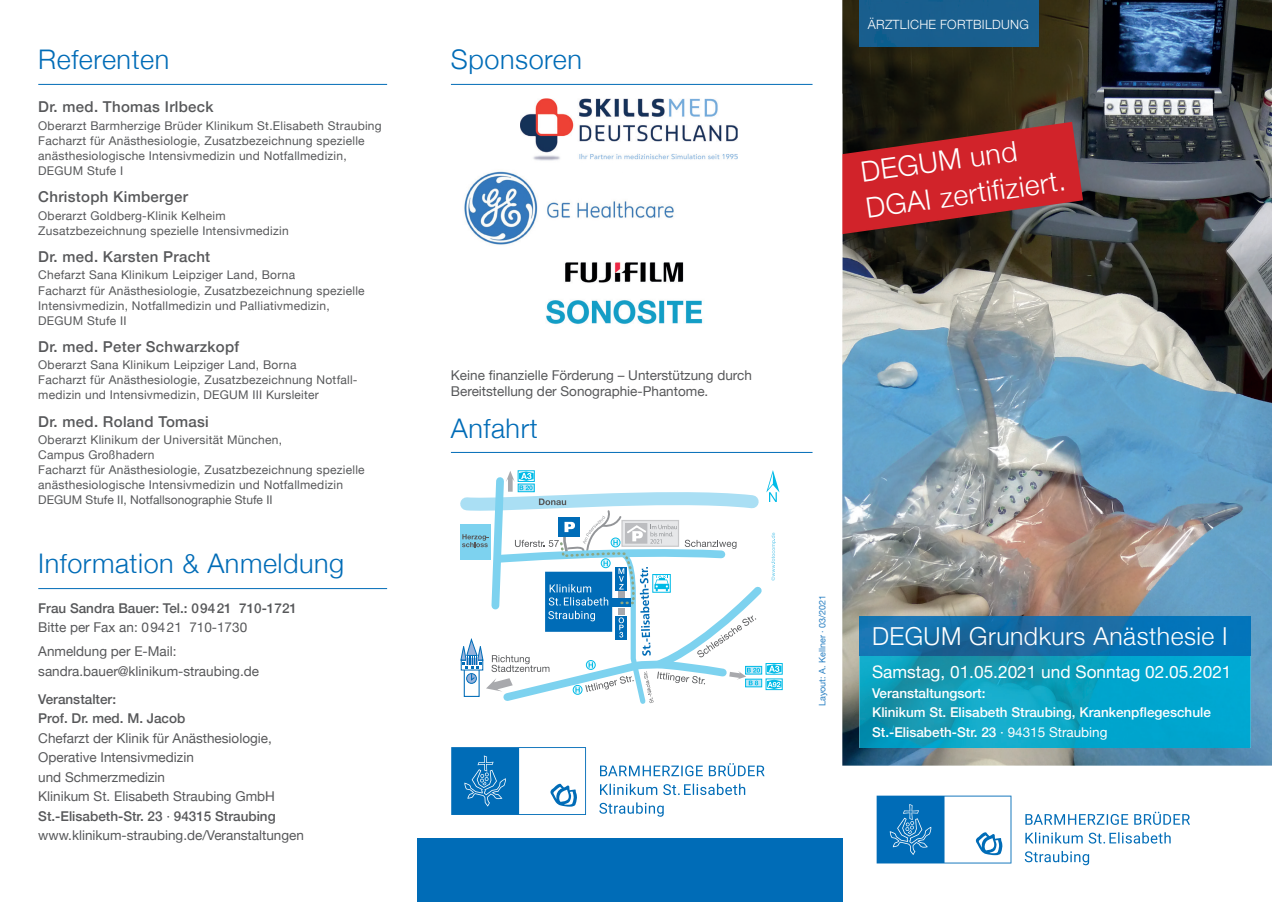
<style>
.page{position:relative;width:1272px;height:902px;background:#fff}
.page>*{position:absolute;margin:0;border:0;box-sizing:border-box;transform-origin:0 0}
.t1{font:300 28.05px/36.3px "Helvetica Neue";color:#fff}
.t2{font:300 27px "Helvetica Neue";letter-spacing:.02em;color:#006cb7}
.t3{font:300 24.75px "Helvetica Neue";letter-spacing:.02em;color:#fff}
.t4{font:17.25px "Helvetica Neue";color:#fff}
.t5{font:500 15px "Helvetica Neue";letter-spacing:.02em;color:#57585a}
.t6{font:13.5px/19.5px "Helvetica Neue";color:#57585a}
.t7{font:500 13.5px/19.5px "Helvetica Neue";color:#fff}
.t8{font:500 13.5px/19.5px "Helvetica Neue";color:#57585a}
.t9{font:300 12.75px "Helvetica Neue";letter-spacing:.02em;color:#fff}
.t10{font:12px/15px "Helvetica Neue";letter-spacing:.02em;color:#57585a}
.t11{font:9px "Helvetica Neue";color:#267ec2}
.s1{font-weight:500}
.s2{font-weight:400}
</style>
<div class="page">
<img style="left:842px;top:0;width:429px;height:765px">
<img style="left:859px;top:617px;width:391px;height:130px">
<div style="left:417px;top:838px;width:425px;height:63px;background:#006cb7"></div>
<svg style="left:1024px;top:850px;width:65px;height:15px"></svg>
<svg style="left:1025px;top:832px;width:145px;height:11px"></svg>
<svg style="left:1025px;top:811px;width:164px;height:13px"></svg>
<svg style="left:876px;top:795px;width:135px;height:68px"></svg>
<div style="left:859px;top:0;width:178px;height:47px;background:#195f8f"></div>
<svg style="left:460px;top:470px;width:321px;height:234px"></svg>
<hr style="left:451px;top:84px;width:361px;height:1px;background:#006cb7">
<hr style="left:451px;top:452px;width:361px;height:1px;background:#006cb7">
<hr style="left:38px;top:588px;width:349px;height:1px;background:#006cb7">
<hr style="left:38px;top:84px;width:349px;height:1px;background:#006cb7">
<svg style="left:842px;top:121px;width:241px;height:117px;background:#9b2729"></svg>
<img style="left:520px;top:98px;width:217px;height:63px">
<svg style="left:599px;top:802px;width:64px;height:14px"></svg>
<svg style="left:600px;top:783px;width:145px;height:12px"></svg>
<svg style="left:600px;top:763px;width:164px;height:13px"></svg>
<svg style="left:451px;top:747px;width:135px;height:67px"></svg>
<img style="left:464px;top:171px;width:210px;height:74px">
<img style="left:520px;top:171px;width:154px;height:1px">
<img style="left:538px;top:244px;width:165px;height:80px">
<h2 class="t2" style="left:38px;top:37px;width:132px">Referenten</h2>
<p class="t5" style="left:38px;top:95px;width:177px">Dr. med. Thomas Irlbeck</p>
<p class="t10" style="left:38px;top:118px;width:345px">Oberarzt Barmherzige Brüder Klinikum St.Elisabeth Straubing Facharzt für Anästhesiologie, Zusatzbezeichnung spezielle anästhesiologische Intensivmedizin und Notfallmedizin, DEGUM Stufe I</p>
<p class="t5" style="left:38px;top:185px;width:151px">Christoph Kimberger</p>
<p class="t10" style="left:38px;top:208px;width:252px">Oberarzt Goldberg-Klinik Kelheim<br>Zusatzbezeichnung spezielle Intensivmedizin</p>
<p class="t5" style="left:38px;top:245px;width:173px">Dr. med. Karsten Pracht</p>
<p class="t10" style="left:38px;top:268px;width:328px">Chefarzt Sana Klinikum Leipziger Land, Borna<br>Facharzt für Anästhesiologie, Zusatzbezeichnung spezielle Intensivmedizin, Notfallmedizin und Palliativmedizin, DEGUM Stufe II</p>
<p class="t5" style="left:38px;top:335px;width:202px">Dr. med. Peter Schwarzkopf</p>
<p class="t10" style="left:38px;top:358px;width:321px">Oberarzt Sana Klinikum Leipziger Land, Borna<br>Facharzt für Anästhesiologie, Zusatzbezeichnung Notfall&shy;medizin und Intensivmedizin, DEGUM III Kursleiter</p>
<p class="t5" style="left:38px;top:410px;width:172px">Dr. med. Roland Tomasi</p>
<p class="t10" style="left:38px;top:433px;width:328px">Oberarzt Klinikum der Universität München,<br>Campus Großhadern<br>Facharzt für Anästhesiologie, Zusatzbezeichnung spezielle anästhesiologische Intensivmedizin und Notfallmedizin DEGUM Stufe II, Notfallsonographie Stufe II</p>
<h2 class="t2" style="left:38px;top:541px;width:307px">Information &amp; Anmeldung</h2>
<p class="t8" style="left:38px;top:597px;width:260px">Frau Sandra Bauer: Tel.: 09421 710-1721</p>
<p class="t6" style="left:38px;top:616px;width:210px;line-height:23.7px">Bitte per Fax an: 09421 710-1730<br>Anmeldung per E-Mail:</p>
<p class="t6" style="left:38px;top:661px;width:222px">sandra.bauer@klinikum-straubing.de</p>
<p class="t8" style="left:38px;top:688px;width:149px">Veranstalter:<br>Prof. Dr. med. M. Jacob</p>
<p class="t6" style="left:38px;top:728px;width:267px">Chefarzt der Klinik für Anästhesiologie, Operative Intensivmedizin<br>und Schmerzmedizin<br>Klinikum St. Elisabeth Straubing GmbH <span class="s1">St.-Elisabeth-Str. 23</span> · <span class="s1">94315 Straubing </span>www.klinikum-straubing.de/Veranstaltungen</p>
<h2 class="t2" style="left:451px;top:37px;width:132px">Sponsoren</h2>
<p class="t6" style="left:451px;top:367px;width:302px;line-height:16.2px">Keine finanzielle Förderung – Unterstützung durch<br>Bereitstellung der Sonographie-Phantome.</p>
<h2 class="t2" style="left:451px;top:406px;width:88px">Anfahrt</h2>
<p class="t9" style="left:868px;top:15px;width:162px">ÄRZTLICHE FORTBILDUNG</p>
<h1 class="t1" style="left:858px;top:152px;width:203px;rotate:-8deg">DEGUM und<br>DGAI zertifiziert.</h1>
<p class="t11" style="left:815px;top:706px;width:113px;rotate:-90deg">Layout: A. Kellner · 03/2021</p>
<h3 class="t3" style="left:872px;top:616px;width:357px">DEGUM Grundkurs Anästhesie I</h3>
<h3 class="t4" style="left:872px;top:659px;width:361px">Samstag, 01.05.2021 und Sonntag 02.05.2021</h3>
<p class="t7" style="left:872px;top:681px;width:340px">Veranstaltungsort:<br>Klinikum St. Elisabeth Straubing, Krankenpflegeschule<br>St.-Elisabeth-Str. 23 <span class="s2">· 94315 Straubing</span></p>
</div>
